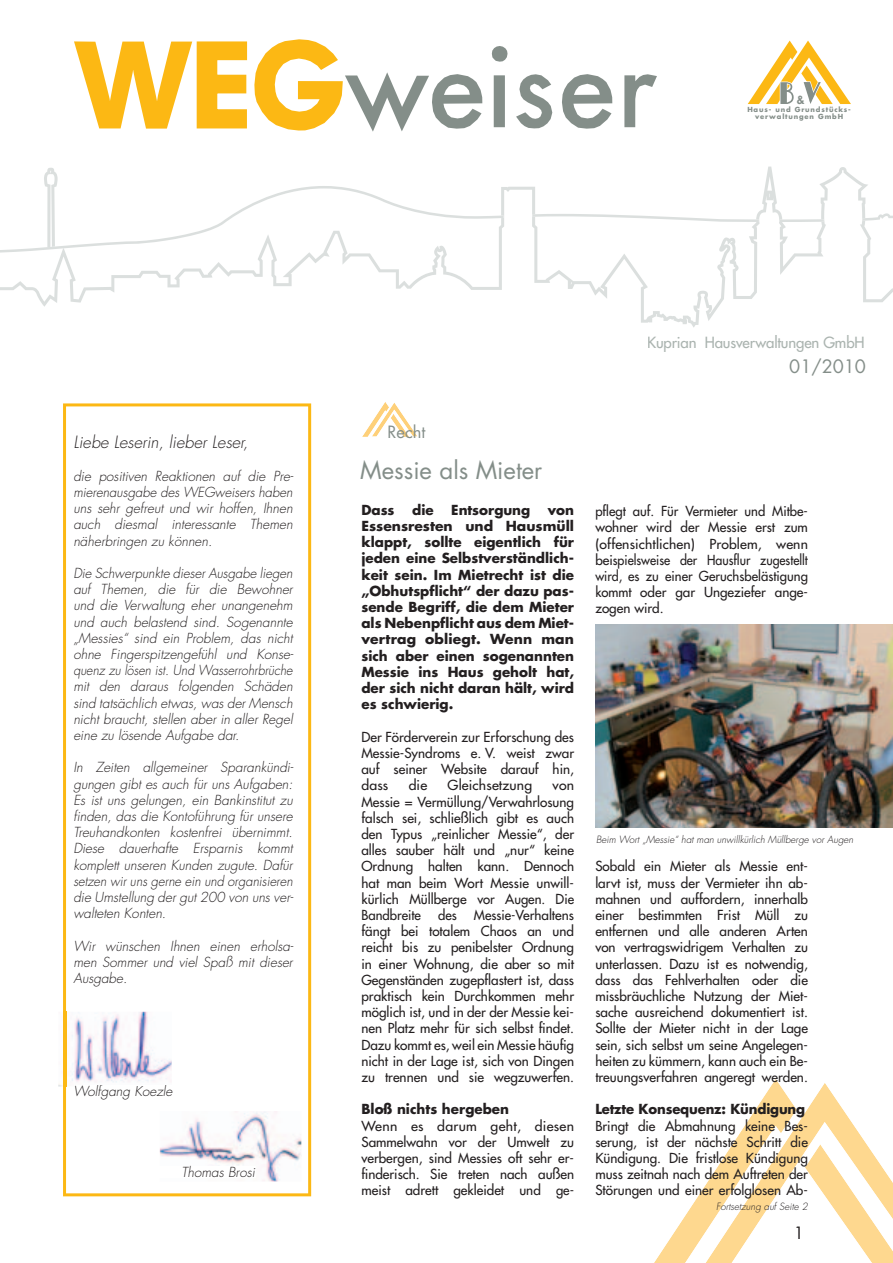
<style>
.page{position:relative;width:893px;height:1263px;background:#fff}
.page>*{position:absolute;margin:0;border:0;box-sizing:border-box;transform-origin:0 0}
.t1{font:500 120px "Futura BQ";color:#848e89}
.t2{font:24px "Futura";color:#848e89}
.t3{font:18px "Futura";color:#848e89}
.t4{font:italic 300 16.5px "Futura";color:#231f20}
.t5{font:16.5px "Futura";color:#848e89}
.t6{font:16.5px "Futura";color:#231f20}
.t7{font:15px "Futura";letter-spacing:-.01em;color:#abb4b0}
.t8{font:13.5px/16.2px "Futura";color:#231f20;text-align:justify}
.t9{font:italic 300 13.5px/16.2px "Futura";color:#231f20;text-align:justify}
.t10{font:13.5px/16.2px "Futura";color:#231f20;text-align:justify;scale:1.04 1}
.t11{font:700 13.5px/16.2px "Futura";color:#231f20;text-align:justify}
.t12{font:800 10.8px "Futura";color:#848e89}
.t13{font:italic 300 9.75px "Futura";color:#231f20}
.t14{font:700 6.75px/7.5px "Futura";letter-spacing:.125em;color:#848e89;text-align:center}
.s1{font-weight:600;color:#fcb814}
</style>
<div class="page">
<img style="left:595px;top:624px;width:298px;height:203px">
<svg style="left:748px;top:41px;width:103px;height:63px"></svg>
<svg style="left:0;top:167px;width:893px;height:161px"></svg>
<svg style="left:0;top:186px;width:893px;height:67px"></svg>
<svg style="left:654px;top:1079px;width:239px;height:184px"></svg>
<svg style="left:362px;top:402px;width:55px;height:35px"></svg>
<svg style="left:63px;top:403px;width:248px;height:793px"></svg>
<img style="left:160px;top:1111px;width:141px;height:70px">
<img style="left:160px;top:1166px;width:95px;height:11px">
<img style="left:58px;top:1012px;width:114px;height:74px">
<img style="left:63px;top:1012px;width:3px;height:74px">
<img style="left:75px;top:1085px;width:97px;height:1px">
<h1 class="t1" style="left:76px;top:34px;width:581px"><span class="s1">WEG</span>weiser</h1>
<p class="t12" style="left:797px;top:95px;width:9px">&amp;</p>
<p class="t14" style="left:747px;top:106px;width:105px">Haus- und Grundstücks&shy;verwaltungen GmbH</p>
<p class="t4" style="left:73px;top:435px;width:177px">Liebe Leserin, lieber Leser,</p>
<p class="t9" style="left:73px;top:469px;width:222px">die positiven Reaktionen auf die Pre&shy;mierenausgabe des WEGweisers haben uns sehr gefreut und wir hoffen, Ihnen auch diesmal interessante Themen näherbringen zu können.</p>
<p class="t9" style="left:73px;top:566px;width:222px">Die Schwerpunkte dieser Ausgabe liegen auf Themen, die für die Bewohner und die Verwaltung eher unangenehm und auch belastend sind. Sogenannte „Messies“ sind ein Problem, das nicht ohne Fingerspitzengefühl und Konse&shy;quenz zu lösen ist. Und Wasserrohrbrüche mit den daraus folgenden Schäden sind tatsächlich etwas, was der Mensch nicht braucht, stellen aber in aller Regel eine zu lösende Aufgabe dar.</p>
<p class="t9" style="left:73px;top:760px;width:222px">In Zeiten allgemeiner Sparankündi&shy;gungen gibt es auch für uns Aufgaben:<br>Es ist uns gelungen, ein Bankinstitut zu finden, das die Kontoführung für unsere Treuhandkonten kostenfrei übernimmt.<br>Diese dauerhafte Ersparnis kommt komplett unseren Kunden zugute. Dafür setzen wir uns gerne ein und organisieren die Umstellung der gut 200 von uns ver&shy;walteten Konten.</p>
<p class="t9" style="left:73px;top:939px;width:222px">Wir wünschen Ihnen einen erholsa&shy;men Sommer und viel Spaß mit dieser Ausgabe.</p>
<p class="t9" style="left:73px;top:1084px;width:29px">W lf</p>
<p class="t9" style="left:134px;top:1084px;width:9px">K</p>
<p class="t9" style="left:163px;top:1084px;width:4px">l</p>
<p class="t9" style="left:87px;top:1084px;width:86px">o gang oez e</p>
<p class="t9" style="left:181px;top:1165px;width:75px">Thomas Brosi</p>
<p class="t5" style="left:387px;top:424px;width:40px">Recht</p>
<h2 class="t2" style="left:360px;top:459px;width:184px">Messie als Mieter</h2>
<p class="t11" style="left:361px;top:503px;width:35px">Dass</p>
<p class="t11" style="left:412px;top:503px;width:23px">die</p>
<p class="t11" style="left:451px;top:503px;width:80px">Entsorgung</p>
<p class="t11" style="left:361px;top:503px;width:214px;text-indent:187px">von Essensresten und Hausmüll klappt, sollte eigentlich für jeden eine Selbstverständlich&shy;keit sein. Im Mietrecht ist die „Obhutspflicht“ der dazu pas&shy;sende Begriff, die dem Mieter als Nebenpflicht aus dem Miet&shy;vertrag obliegt. Wenn man sich aber einen sogenannten Messie ins Haus geholt hat, der sich nicht daran hält, wird es schwierig.</p>
<p class="t8" style="left:361px;top:729px;width:214px">Der Förderverein zur Erforschung des Messie-Syndroms e. V. weist zwar auf seiner Website darauf hin, dass</p>
<p class="t10" style="left:409px;top:778px;width:19px">die</p>
<p class="t10" style="left:448px;top:778px;width:83px">Gleichsetzung</p>
<p class="t10" style="left:361px;top:778px;width:206px;text-indent:191px">von Messie = Vermüllung/Verwahrlosung falsch sei, schließlich gibt es auch den Typus „reinlicher Messie“, der alles sauber hält und „nur“ keine Ordnung halten kann. Dennoch hat man beim Wort Messie unwill&shy;kürlich Müllberge vor Augen. Die Bandbreite</p>
<p class="t8" style="left:361px;top:908px;width:214px;text-indent:112px">Messie-Verhaltens fängt bei totalem Chaos an und reicht bis zu penibelster Ordnung in einer Wohnung, die aber so mit Gegenständen zugepflastert ist, dass praktisch kein Durchkommen mehr möglich ist, und in der der Messie kei&shy;nen Platz mehr für sich selbst findet.<br>Dazu kommt es, weil ein Messie häufig nicht in der Lage ist, sich von Dingen zu trennen und sie wegzuwerfen.</p>
<p class="t11" style="left:361px;top:1102px;width:149px">Bloß nichts hergeben</p>
<p class="t10" style="left:361px;top:1118px;width:206px">Wenn es darum geht, diesen Sammelwahn vor der Umwelt zu verbergen, sind Messies oft sehr er&shy;finderisch. Sie treten nach außen meist adrett gekleidet und ge-</p>
<p class="t8" style="left:438px;top:908px;width:20px">des</p>
<p class="t7" style="left:647px;top:335px;width:219px">Kuprian Hausverwaltungen GmbH</p>
<h3 class="t3" style="left:789px;top:358px;width:78px">01/2010</h3>
<p class="t8" style="left:595px;top:504px;width:214px">pflegt auf. Für Vermieter und Mitbe&shy;wohner wird der Messie erst zum (offensichtlichen) Problem, wenn beispielsweise der Hausflur zugestellt wird, es zu einer Geruchsbelästigung kommt oder gar Ungeziefer ange&shy;zogen wird.</p>
<p class="t13" style="left:596px;top:835px;width:259px">Beim Wort „Messie“ hat man unwillkürlich Müllberge vor Augen</p>
<p class="t8" style="left:595px;top:859px;width:214px">Sobald ein Mieter als Messie ent&shy;larvt ist, muss der Vermieter ihn ab&shy;mahnen und auffordern, innerhalb einer bestimmten Frist Müll zu entfernen und alle anderen Arten von vertragswidrigem Verhalten zu unterlassen. Dazu ist es notwendig, dass das Fehlverhalten oder die missbräuchliche Nutzung der Miet&shy;sache ausreichend dokumentiert ist.<br>Sollte der Mieter nicht in der Lage sein, sich selbst um seine Angelegen&shy;heiten zu kümmern, kann auch ein Be&shy;treuungsverfahren angeregt werden.</p>
<p class="t11" style="left:595px;top:1102px;width:211px">Letzte Konsequenz: Kündigung</p>
<p class="t8" style="left:595px;top:1118px;width:214px">Bringt die Abmahnung keine Bes&shy;serung, ist der nächste Schritt die Kündigung. Die fristlose Kündigung muss zeitnah nach dem Auftreten der Störungen und einer erfolglosen Ab-</p>
<p class="t13" style="left:716px;top:1201px;width:93px">Fortsetzung auf Seite 2</p>
<p class="t6" style="left:794px;top:1226px;width:12px">1</p>
</div>
